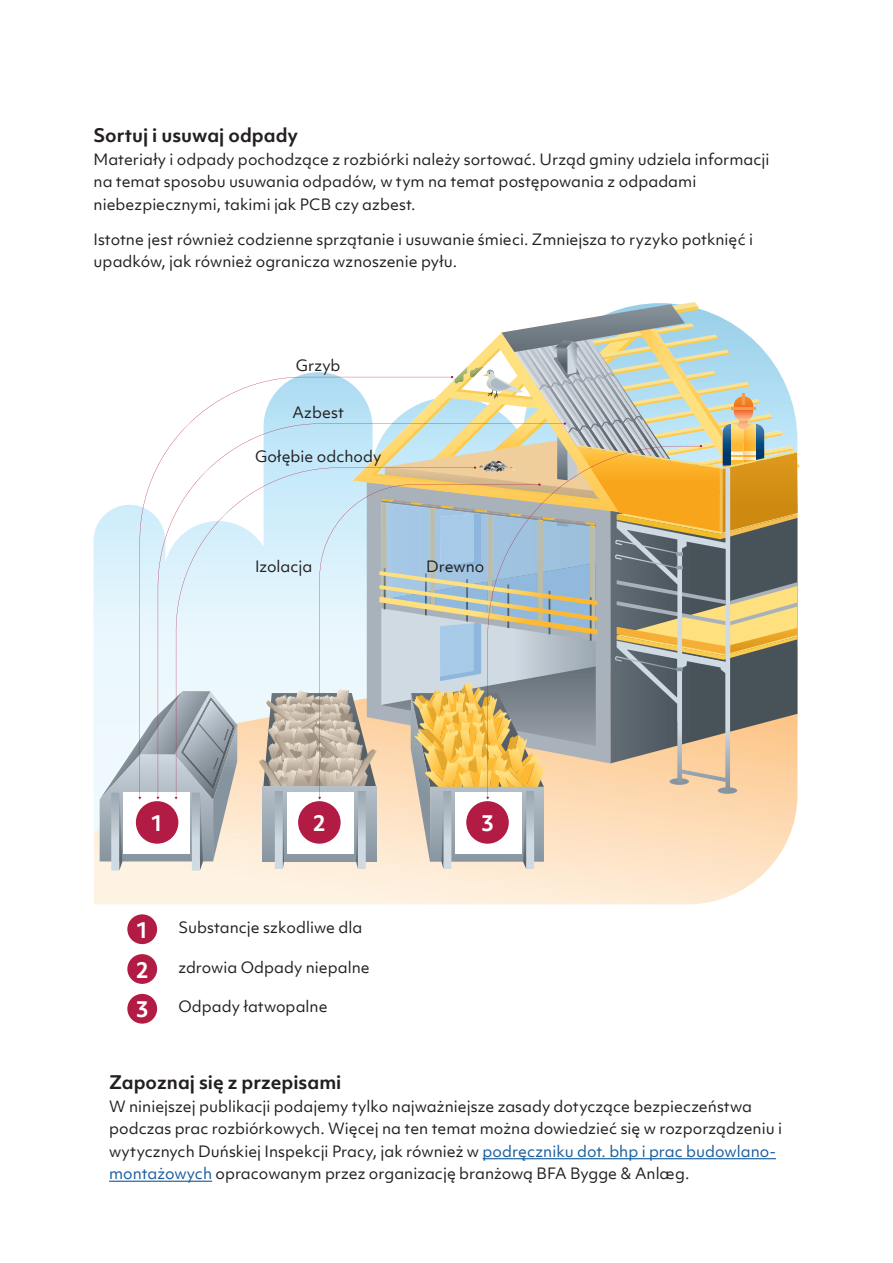
<style>
.page{position:relative;width:893px;height:1263px;background:#fff}
.page>*{position:absolute;margin:0;border:0;box-sizing:border-box;transform-origin:0 0}
.t1{font:700 21px/39.8px "Objektiv Mk 1";color:#fff}
.t2{font:700 18px "Objektiv Mk 1";color:#231f20}
.t3{font:15px/22.5px "Objektiv Mk 1";color:#231f20}
.s1{color:#175d9e}
</style>
<div class="page">
<svg style="left:94px;top:504px;width:46px;height:142px;background:#def1fa"></svg>
<svg style="left:94px;top:646px;width:674px;height:258px;background:#fcefdf"></svg>
<svg style="left:140px;top:383px;width:118px;height:308px"></svg>
<svg style="left:158px;top:423px;width:100px;height:374px"></svg>
<svg style="left:100px;top:691px;width:137px;height:179px;background:#c3c8cd"></svg>
<svg style="left:258px;top:302px;width:541px;height:567px;background:#c8c5b4"></svg>
<div style="left:127px;top:914px;width:30px;height:30px;background:#b21b43;border-radius:50%"></div>
<div style="left:136px;top:801px;width:42px;height:43px;background:#b21b43;border-radius:50%"></div>
<div style="left:298px;top:801px;width:43px;height:43px;background:#b21b43;border-radius:50%"></div>
<div style="left:466px;top:801px;width:43px;height:43px;background:#b21b43;border-radius:50%"></div>
<div style="left:127px;top:954px;width:30px;height:30px;background:#b21b43;border-radius:50%"></div>
<div style="left:127px;top:994px;width:30px;height:30px;background:#b21b43;border-radius:50%"></div>
<hr style="left:483px;top:1158px;width:293px;height:1px;background:#175d9e">
<hr style="left:109px;top:1181px;width:103px;height:1px;background:#175d9e">
<p class="t2" style="left:94px;top:123px;width:206px">Sortuj i usuwaj odpady</p>
<p class="t3" style="left:94px;top:148px;width:677px">Materiały i odpady pochodzące z rozbiórki należy sortować. Urząd gminy udziela informacji na temat sposobu usuwania odpadów, w tym na temat postępowania z odpadami niebezpiecznymi, takimi jak PCB czy azbest.</p>
<p class="t3" style="left:94px;top:228px;width:661px">Istotne jest również codzienne sprzątanie i usuwanie śmieci. Zmniejsza to ryzyko potknięć i upadków, jak również ogranicza wznoszenie pyłu.</p>
<p class="t3" style="left:296px;top:354px;width:46px">Grzyb</p>
<p class="t3" style="left:292px;top:401px;width:53px">Azbest</p>
<p class="t3" style="left:255px;top:445px;width:128px">Gołębie odchody</p>
<p class="t3" style="left:255px;top:555px;width:59px">Izolacja</p>
<p class="t3" style="left:426px;top:555px;width:60px">Drewno</p>
<h1 class="t1" style="left:151px;top:803px;width:15px">1</h1>
<h1 class="t1" style="left:313px;top:803px;width:15px">2</h1>
<h1 class="t1" style="left:136px;top:909px;width:15px">1<br>2</h1>
<h1 class="t1" style="left:136px;top:989px;width:15px">3</h1>
<p class="t3" style="left:178px;top:916px;width:185px">Substancje szkodliwe dla</p>
<p class="t3" style="left:178px;top:956px;width:193px">zdrowia Odpady niepalne</p>
<p class="t3" style="left:178px;top:995px;width:151px">Odpady łatwopalne</p>
<h1 class="t1" style="left:481px;top:803px;width:15px">3</h1>
<p class="t2" style="left:109px;top:1070px;width:234px">Zapoznaj się z przepisami</p>
<p class="t3" style="left:109px;top:1095px;width:674px">W niniejszej publikacji podajemy tylko najważniejsze zasady dotyczące bezpieczeństwa podczas prac rozbiórkowych. Więcej na ten temat można dowiedzieć się w rozporządzeniu i wytycznych Duńskiej Inspekcji Pracy, jak również w <span class="s1">podręczniku dot. bhp i prac budowlano&shy;montażowych</span> opracowanym przez organizację branżową BFA Bygge &amp; Anlæg.</p>
</div>
